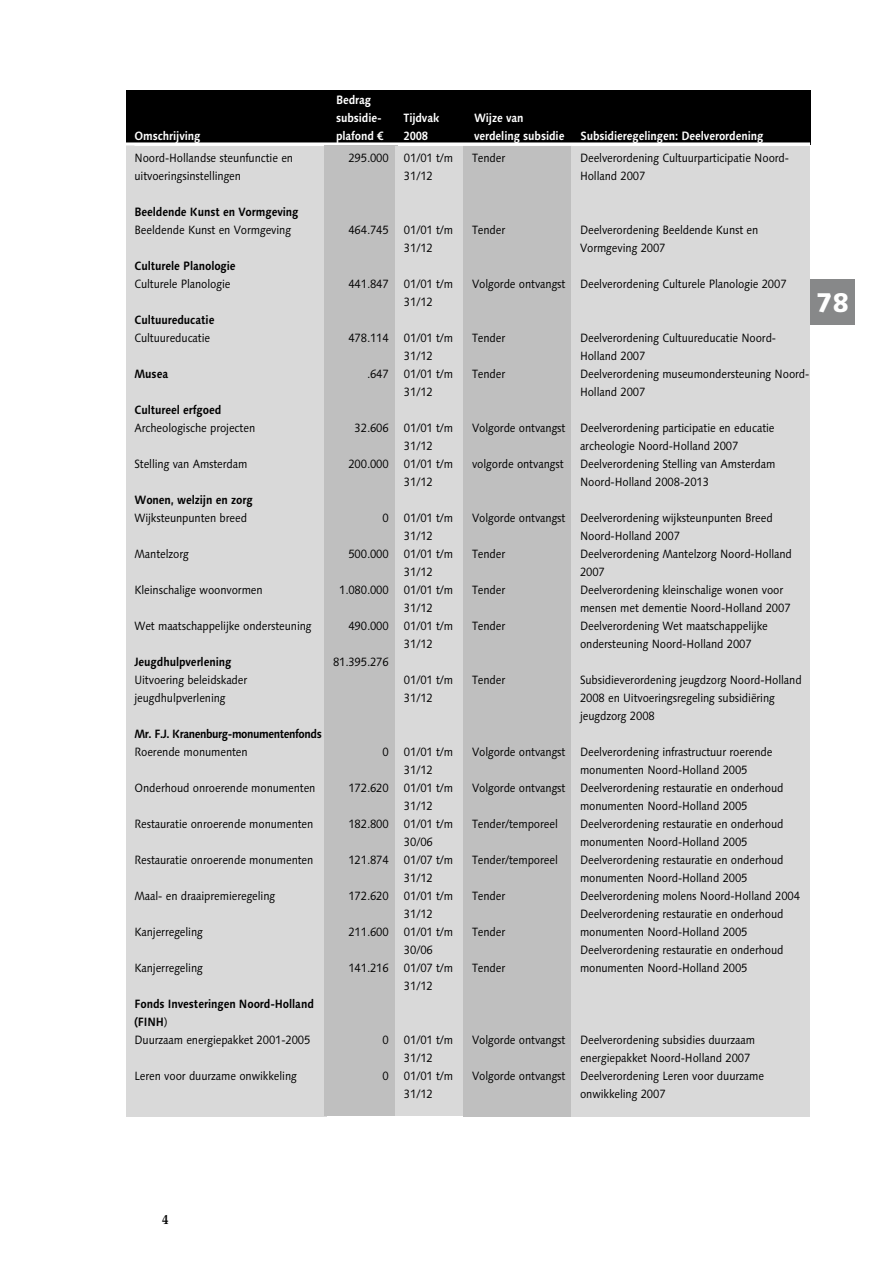
<style>
.page{position:relative;width:893px;height:1263px;background:#fff}
.page>*{position:absolute;margin:0;border:0;box-sizing:border-box;transform-origin:0 0}
.t1{font:800 27px "Linotype Syntax";color:#fff;scale:.95 1}
.t2{font:12px/18px "Linotype Syntax";letter-spacing:-.01em;color:#000;scale:.9 1}
.t3{font:700 12px/18px "Linotype Syntax";letter-spacing:-.01em;color:#000;scale:.9 1}
.t4{font:700 12px/18px "Linotype Syntax";letter-spacing:-.01em;color:#fff;scale:.9 1}
.t5{font:700 12px "Linotype Syntax";letter-spacing:-.04em;color:#000;scale:.9 1}
.s1{font-weight:400}
</style>
<div class="page">
<div style="left:810px;top:279px;width:45px;height:45px;background:#878889"></div>
<div style="left:463px;top:144px;width:109px;height:972px;background:#bfbfbf"></div>
<div style="left:126px;top:144px;width:200px;height:972px;background:#d9d9d9"></div>
<div style="left:126px;top:90px;width:684px;height:54px;background:#000"></div>
<hr style="left:134px;top:144px;width:629px;height:2px;background:#fff">
<hr style="left:126px;top:142px;width:684px;height:3px;background:#fff">
<div style="left:324px;top:146px;width:73px;height:970px;background:#bfbfbf"></div>
<div style="left:395px;top:146px;width:68px;height:970px;background:#d9d9d9"></div>
<div style="left:571px;top:146px;width:239px;height:970px;background:#d9d9d9"></div>
<p class="t4" style="left:336px;top:90px;width:52px">Bedrag subsidie-</p>
<p class="t4" style="left:403px;top:108px;width:41px">Tijdvak</p>
<p class="t4" style="left:474px;top:108px;width:57px">Wijze van</p>
<p class="t4" style="left:134px;top:126px;width:75px">Omschrijving</p>
<p class="t4" style="left:336px;top:126px;width:54px">plafond €</p>
<p class="t4" style="left:403px;top:126px;width:29px">2008</p>
<p class="t4" style="left:474px;top:126px;width:102px">verdeling subsidie</p>
<p class="t4" style="left:580px;top:126px;width:205px">Subsidieregelingen: Deelverordening</p>
<p class="t2" style="left:348px;top:149px;width:46px">295.000</p>
<p class="t2" style="left:134px;top:149px;width:178px">Noord-Hollandse steunfunctie en uitvoeringsinstellingen</p>
<p class="t3" style="left:134px;top:203px;width:184px">Beeldende Kunst en Vormgeving</p>
<p class="t2" style="left:134px;top:221px;width:176px">Beeldende Kunst en Vormgeving</p>
<p class="t3" style="left:134px;top:257px;width:114px">Culturele Planologie</p>
<p class="t2" style="left:134px;top:275px;width:108px">Culturele Planologie</p>
<p class="t3" style="left:134px;top:311px;width:90px">Cultuureducatie</p>
<p class="t2" style="left:134px;top:329px;width:86px">Cultuureducatie</p>
<p class="t3" style="left:134px;top:365px;width:39px">Musea</p>
<p class="t3" style="left:134px;top:401px;width:98px">Cultureel erfgoed</p>
<p class="t2" style="left:134px;top:419px;width:136px">Archeologische projecten</p>
<p class="t2" style="left:134px;top:455px;width:127px">Stelling van Amsterdam</p>
<p class="t3" style="left:134px;top:491px;width:133px">Wonen, welzijn en zorg</p>
<p class="t2" style="left:134px;top:509px;width:127px">Wijksteunpunten breed</p>
<p class="t2" style="left:134px;top:545px;width:62px">Mantelzorg</p>
<p class="t2" style="left:134px;top:581px;width:144px">Kleinschalige woonvormen</p>
<p class="t2" style="left:134px;top:617px;width:198px">Wet maatschappelijke ondersteuning</p>
<p class="t3" style="left:134px;top:653px;width:109px">Jeugdhulpverlening</p>
<p class="t2" style="left:134px;top:671px;width:127px">Uitvoering beleidskader jeugdhulpverlening</p>
<p class="t5" style="left:134px;top:726px;width:210px">Mr. F.J. Kranenburg-monumentenfonds</p>
<p class="t2" style="left:134px;top:743px;width:127px">Roerende monumenten</p>
<p class="t2" style="left:134px;top:779px;width:203px">Onderhoud onroerende monumenten</p>
<p class="t2" style="left:134px;top:815px;width:200px">Restauratie onroerende monumenten</p>
<p class="t2" style="left:134px;top:851px;width:200px">Restauratie onroerende monumenten</p>
<p class="t2" style="left:134px;top:887px;width:158px">Maal- en draaipremieregeling</p>
<p class="t2" style="left:134px;top:923px;width:78px">Kanjerregeling</p>
<p class="t2" style="left:134px;top:959px;width:78px">Kanjerregeling</p>
<p class="t3" style="left:134px;top:995px;width:201px">Fonds Investeringen Noord-Holland (FINH<span class="s1">)<br>Duurzaam energiepakket 2001-2005</span></p>
<p class="t2" style="left:134px;top:1067px;width:182px">Leren voor duurzame onwikkeling</p>
<p class="t2" style="left:472px;top:149px;width:38px">Tender</p>
<p class="t2" style="left:580px;top:149px;width:234px">Deelverordening Cultuurparticipatie Noord-<br>Holland 2007</p>
<p class="t2" style="left:404px;top:149px;width:56px">01/01 t/m<br>31/12</p>
<p class="t2" style="left:472px;top:221px;width:38px">Tender</p>
<p class="t2" style="left:580px;top:221px;width:200px">Deelverordening Beeldende Kunst en<br>Vormgeving 2007</p>
<p class="t2" style="left:580px;top:275px;width:231px">Deelverordening Culturele Planologie 2007</p>
<p class="t2" style="left:404px;top:221px;width:56px">01/01 t/m<br>31/12</p>
<p class="t2" style="left:404px;top:275px;width:56px">01/01 t/m<br>31/12</p>
<p class="t2" style="left:404px;top:329px;width:56px">01/01 t/m<br>31/12<br>01/01 t/m<br>31/12</p>
<p class="t2" style="left:404px;top:419px;width:56px">01/01 t/m<br>31/12<br>01/01 t/m<br>31/12</p>
<p class="t2" style="left:404px;top:509px;width:56px">01/01 t/m<br>31/12<br>01/01 t/m<br>31/12<br>01/01 t/m<br>31/12<br>01/01 t/m<br>31/12</p>
<p class="t2" style="left:404px;top:671px;width:56px">01/01 t/m<br>31/12</p>
<p class="t2" style="left:348px;top:221px;width:46px">464.745</p>
<p class="t2" style="left:472px;top:275px;width:105px">Volgorde ontvangst</p>
<p class="t2" style="left:348px;top:275px;width:46px">441.847</p>
<p class="t2" style="left:472px;top:329px;width:38px">Tender</p>
<p class="t2" style="left:472px;top:365px;width:38px">Tender</p>
<p class="t2" style="left:580px;top:329px;width:256px">Deelverordening Cultuureducatie Noord-<br>Holland 2007<br>Deelverordening museumondersteuning Noord-<br>Holland 2007</p>
<p class="t2" style="left:580px;top:419px;width:219px">Deelverordening participatie en educatie archeologie Noord-Holland 2007<br>Deelverordening Stelling van Amsterdam Noord-Holland 2008-2013</p>
<p class="t2" style="left:580px;top:509px;width:237px">Deelverordening wijksteunpunten Breed Noord-Holland 2007<br>Deelverordening Mantelzorg Noord-Holland 2007<br>Deelverordening kleinschalige wonen voor mensen met dementie Noord-Holland 2007<br>Deelverordening Wet maatschappelijke ondersteuning Noord-Holland 2007</p>
<p class="t2" style="left:580px;top:671px;width:248px">Subsidieverordening jeugdzorg Noord-Holland<br>2008 en Uitvoeringsregeling subsidiëring jeugdzorg 2008</p>
<p class="t2" style="left:580px;top:743px;width:246px">Deelverordening infrastructuur roerende monumenten Noord-Holland 2005<br>Deelverordening restauratie en onderhoud monumenten Noord-Holland 2005<br>Deelverordening restauratie en onderhoud monumenten Noord-Holland 2005<br>Deelverordening restauratie en onderhoud monumenten Noord-Holland 2005<br>Deelverordening molens Noord-Holland 2004<br>Deelverordening restauratie en onderhoud monumenten Noord-Holland 2005<br>Deelverordening restauratie en onderhoud monumenten Noord-Holland 2005</p>
<p class="t2" style="left:348px;top:329px;width:46px">478.114</p>
<p class="t2" style="left:367px;top:365px;width:26px">.647</p>
<p class="t2" style="left:472px;top:419px;width:105px">Volgorde ontvangst</p>
<p class="t2" style="left:472px;top:455px;width:103px">volgorde ontvangst</p>
<p class="t2" style="left:355px;top:419px;width:39px">32.606</p>
<p class="t2" style="left:348px;top:455px;width:46px">200.000</p>
<p class="t2" style="left:472px;top:509px;width:105px">Volgorde ontvangst</p>
<p class="t2" style="left:472px;top:545px;width:38px">Tender</p>
<p class="t2" style="left:472px;top:581px;width:38px">Tender</p>
<p class="t2" style="left:472px;top:617px;width:38px">Tender</p>
<p class="t2" style="left:382px;top:509px;width:9px">0</p>
<p class="t2" style="left:348px;top:545px;width:46px">500.000</p>
<p class="t2" style="left:339px;top:581px;width:57px">1.080.000</p>
<p class="t2" style="left:348px;top:617px;width:46px">490.000</p>
<p class="t2" style="left:333px;top:653px;width:63px">81.395.276</p>
<p class="t2" style="left:472px;top:671px;width:38px">Tender</p>
<p class="t2" style="left:472px;top:743px;width:105px">Volgorde ontvangst</p>
<p class="t2" style="left:472px;top:779px;width:105px">Volgorde ontvangst</p>
<p class="t2" style="left:472px;top:815px;width:97px">Tender/temporeel</p>
<p class="t2" style="left:472px;top:851px;width:97px">Tender/temporeel</p>
<p class="t2" style="left:472px;top:887px;width:38px">Tender</p>
<p class="t2" style="left:472px;top:923px;width:38px">Tender</p>
<p class="t2" style="left:472px;top:959px;width:38px">Tender</p>
<p class="t2" style="left:404px;top:743px;width:56px">01/01 t/m<br>31/12<br>01/01 t/m<br>31/12<br>01/01 t/m<br>30/06<br>01/07 t/m<br>31/12<br>01/01 t/m<br>31/12<br>01/01 t/m<br>30/06<br>01/07 t/m<br>31/12</p>
<p class="t2" style="left:382px;top:743px;width:9px">0</p>
<p class="t2" style="left:348px;top:779px;width:46px">172.620</p>
<p class="t2" style="left:348px;top:815px;width:46px">182.800</p>
<p class="t2" style="left:348px;top:851px;width:46px">121.874</p>
<p class="t2" style="left:348px;top:887px;width:46px">172.620</p>
<p class="t2" style="left:348px;top:923px;width:46px">211.600</p>
<p class="t2" style="left:348px;top:959px;width:46px">141.216</p>
<p class="t2" style="left:472px;top:1031px;width:105px">Volgorde ontvangst</p>
<p class="t2" style="left:472px;top:1067px;width:105px">Volgorde ontvangst</p>
<p class="t2" style="left:580px;top:1031px;width:206px">Deelverordening subsidies duurzaam energiepakket Noord-Holland 2007<br>Deelverordening Leren voor duurzame onwikkeling 2007</p>
<p class="t2" style="left:404px;top:1031px;width:56px">01/01 t/m<br>31/12<br>01/01 t/m<br>31/12</p>
<p class="t2" style="left:382px;top:1031px;width:9px">0</p>
<p class="t2" style="left:382px;top:1067px;width:9px">0</p>
<h1 class="t1" style="left:816px;top:286px;width:36px">78</h1>
</div>
